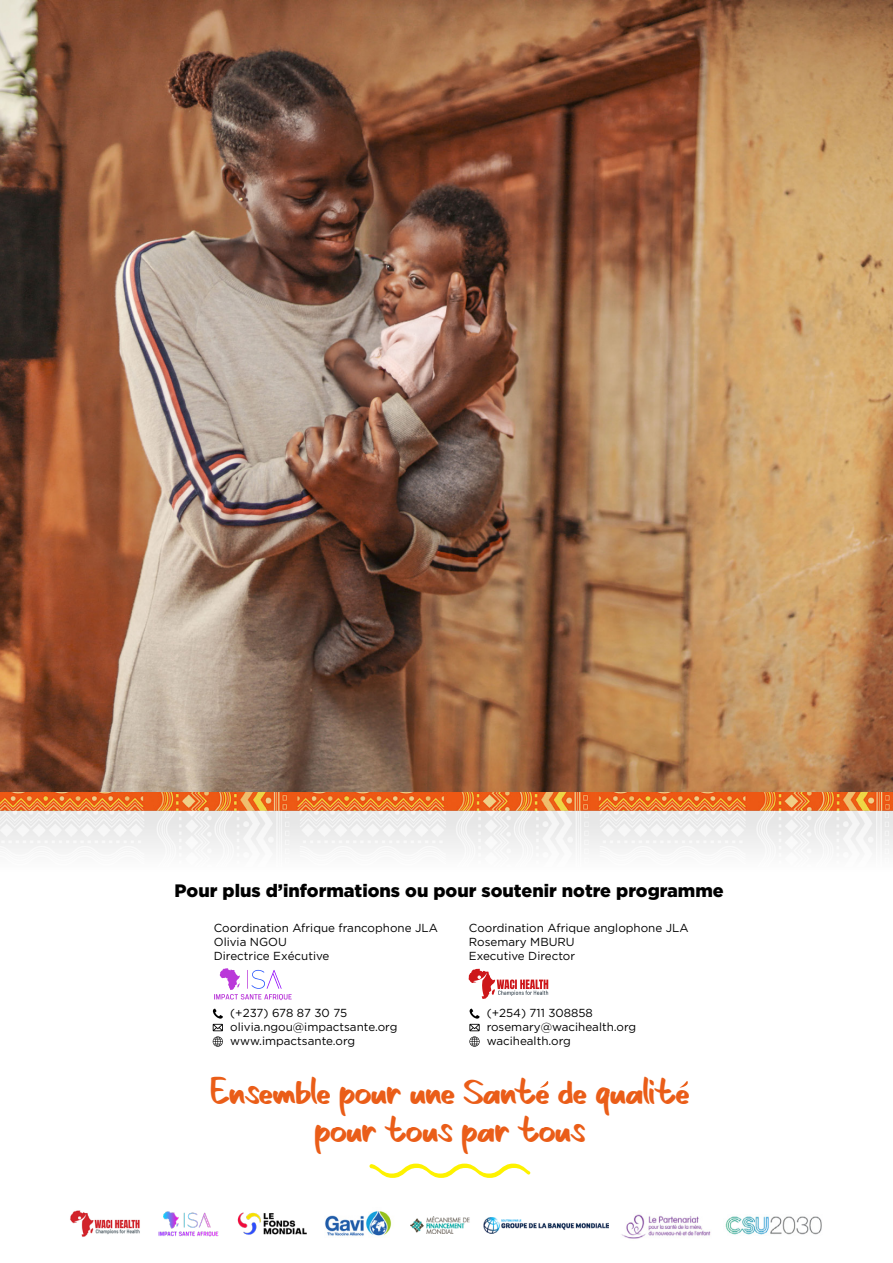
<style>
.page{position:relative;width:893px;height:1263px;background:#fff}
.page>*{position:absolute;margin:0;border:0;box-sizing:border-box;transform-origin:0 0}
.t1{font:30.9px/37.2px "Danila";color:#ea5d18;text-align:center}
.t2{font:900 18px "Gotham";color:#000}
.t3{font:11.7px/14px "Gotham Pro";color:#000}
</style>
<div class="page">
<img style="left:0;top:0;width:893px;height:852px">
<img style="left:237px;top:1212px;width:70px;height:23px">
<img style="left:325px;top:1211px;width:67px;height:25px">
<img style="left:410px;top:1216px;width:198px;height:18px">
<img style="left:621px;top:1214px;width:90px;height:25px">
<img style="left:725px;top:1216px;width:97px;height:19px">
<img style="left:70px;top:1210px;width:70px;height:27px">
<img style="left:158px;top:1211px;width:61px;height:26px">
<svg style="left:541px;top:1081px;width:7px;height:6px"></svg>
<svg style="left:680px;top:1081px;width:8px;height:6px"></svg>
<svg style="left:369px;top:1163px;width:161px;height:15px"></svg>
<svg style="left:213px;top:1009px;width:10px;height:38px"></svg>
<svg style="left:469px;top:1009px;width:11px;height:38px"></svg>
<svg style="left:469px;top:969px;width:79px;height:30px"></svg>
<svg style="left:214px;top:968px;width:78px;height:32px"></svg>
<h2 class="t2" style="left:175px;top:880px;width:551px">Pour plus d’informations ou pour soutenir notre programme</h2>
<p class="t3" style="left:214px;top:921px;width:226px">Coordination Afrique francophone JLA<br>Olivia NGOU<br>Directrice Exécutive</p>
<p class="t3" style="left:469px;top:921px;width:221px">Coordination Afrique anglophone JLA<br>Rosemary MBURU<br>Executive Director</p>
<p class="t3" style="left:230px;top:1006px;width:169px">(+237) 678 87 30 75 olivia.ngou@impactsante.org www.impactsante.org</p>
<p class="t3" style="left:487px;top:1006px;width:151px">(+254) 711 308858 rosemary@wacihealth.org wacihealth.org</p>
<h1 class="t1" style="left:211px;top:1075px;width:480px">Ensemble pour une Santé de qualité pour tous par tous</h1>
</div>
